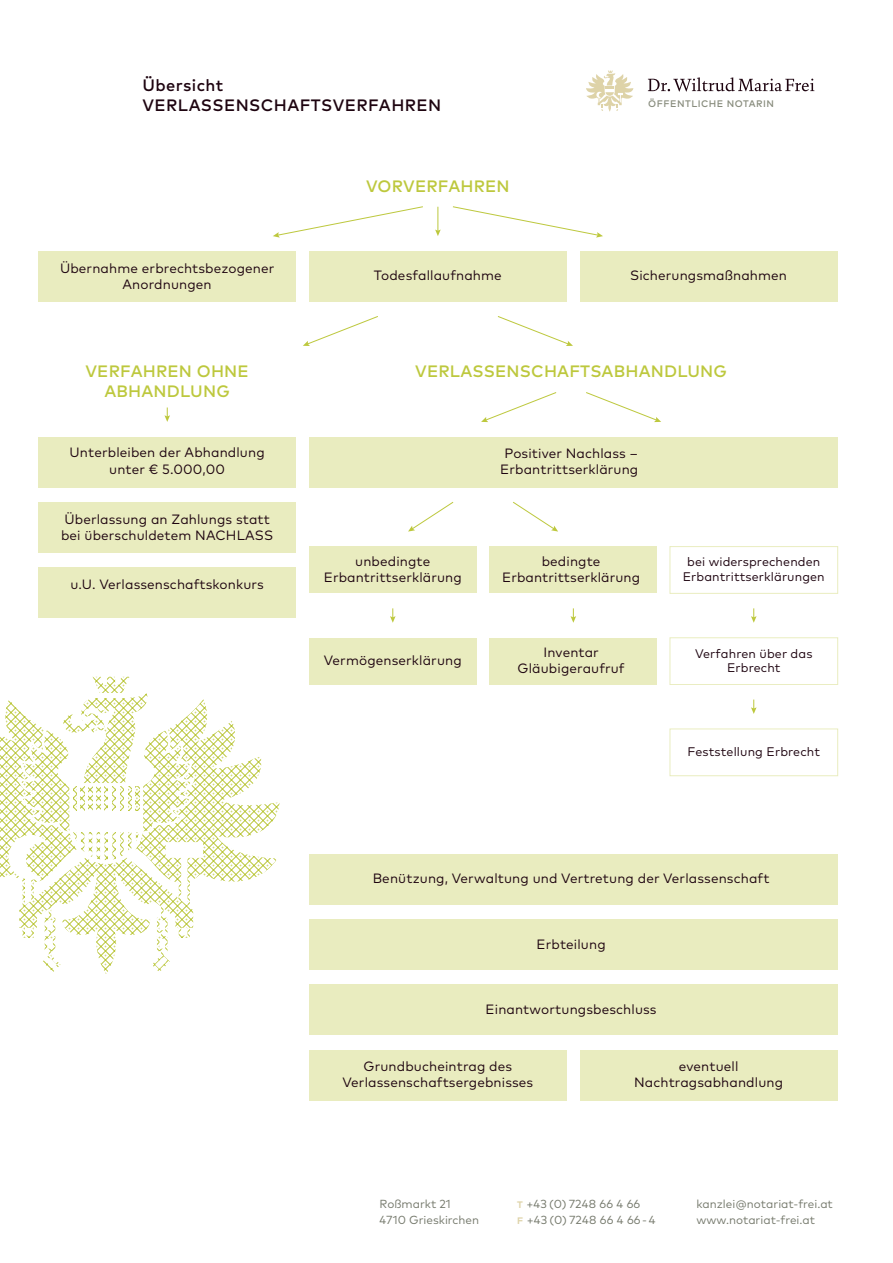
<style>
.page{position:relative;width:893px;height:1263px;background:#fff}
.page>*{position:absolute;margin:0;border:0;box-sizing:border-box;transform-origin:0 0}
.t1{font:500 16.5px/19.8px "Mark OT";letter-spacing:.01em;color:#bdc83d;text-align:center}
.t2{font:500 16.5px/19.8px "Mark OT";letter-spacing:.025em;color:#1e0410}
.t3{font:13.5px/16.2px "Mark OT";letter-spacing:.01em;color:#1e0410;text-align:center}
.t4{font:12.45px/15px "Mark OT";letter-spacing:.01em;color:#1e0410;text-align:center}
.t5{font:11.7px/15.8px "Mark OT";color:#75796c}
.t6{font:500 9.45px "Mark OT";letter-spacing:.05em;color:#888c7d}
.s1{font-weight:700;font-size:9.45px;color:#ded3a8}
</style>
<div class="page">
<div style="left:38px;top:251px;width:258px;height:50px;background:#e9ecbf"></div>
<div style="left:309px;top:251px;width:258px;height:50px;background:#e9ecbf"></div>
<div style="left:580px;top:251px;width:258px;height:50px;background:#e9ecbf"></div>
<div style="left:38px;top:437px;width:258px;height:50px;background:#e9ecbf"></div>
<div style="left:309px;top:1050px;width:258px;height:50px;background:#e9ecbf"></div>
<div style="left:580px;top:1050px;width:258px;height:50px;background:#e9ecbf"></div>
<div style="left:38px;top:502px;width:258px;height:50px;background:#e9ecbf"></div>
<div style="left:309px;top:437px;width:529px;height:50px;background:#e9ecbf"></div>
<div style="left:309px;top:919px;width:529px;height:51px;background:#e9ecbf"></div>
<div style="left:309px;top:985px;width:529px;height:50px;background:#e9ecbf"></div>
<div style="left:309px;top:547px;width:168px;height:46px;background:#e9ecbf"></div>
<div style="left:489px;top:547px;width:168px;height:46px;background:#e9ecbf"></div>
<div style="left:309px;top:638px;width:168px;height:46px;background:#e9ecbf"></div>
<div style="left:489px;top:638px;width:168px;height:46px;background:#e9ecbf"></div>
<div style="left:38px;top:567px;width:258px;height:51px;background:#e9ecbf"></div>
<div style="left:309px;top:854px;width:529px;height:50px;background:#e9ecbf"></div>
<svg style="left:648px;top:77px;width:166px;height:15px"></svg>
<svg style="left:586px;top:71px;width:47px;height:41px"></svg>
<svg style="left:0;top:699px;width:280px;height:275px"></svg>
<svg style="left:21px;top:677px;width:170px;height:183px"></svg>
<svg style="left:435px;top:207px;width:6px;height:29px"></svg>
<svg style="left:164px;top:407px;width:6px;height:15px"></svg>
<svg style="left:390px;top:608px;width:6px;height:15px"></svg>
<svg style="left:571px;top:608px;width:5px;height:15px"></svg>
<svg style="left:751px;top:608px;width:5px;height:15px"></svg>
<svg style="left:751px;top:699px;width:5px;height:15px"></svg>
<svg style="left:273px;top:206px;width:150px;height:32px"></svg>
<svg style="left:453px;top:206px;width:150px;height:32px"></svg>
<svg style="left:303px;top:316px;width:75px;height:30px"></svg>
<svg style="left:497px;top:316px;width:76px;height:30px"></svg>
<svg style="left:481px;top:392px;width:76px;height:30px"></svg>
<svg style="left:586px;top:392px;width:75px;height:30px"></svg>
<svg style="left:408px;top:501px;width:46px;height:31px"></svg>
<svg style="left:513px;top:501px;width:45px;height:31px"></svg>
<p class="t2" style="left:142px;top:75px;width:300px">Übersicht<br>VERLASSENSCHAFTSVERFAHREN</p>
<p class="t1" style="left:366px;top:176px;width:145px">VORVERFAHREN</p>
<p class="t6" style="left:648px;top:97px;width:127px">ÖFFENTLICHE NOTARIN</p>
<p class="t3" style="left:60px;top:259px;width:216px">Übernahme erbrechtsbezogener<br>Anordnungen</p>
<p class="t3" style="left:630px;top:267px;width:158px">Sicherungsmaßnahmen</p>
<p class="t3" style="left:374px;top:267px;width:129px">Todesfallaufnahme</p>
<p class="t1" style="left:86px;top:361px;width:165px">VERFAHREN OHNE<br>ABHANDLUNG</p>
<p class="t1" style="left:415px;top:361px;width:313px">VERLASSENSCHAFTSABHANDLUNG</p>
<p class="t3" style="left:70px;top:444px;width:197px">Unterbleiben der Abhandlung unter € 5.000,00</p>
<p class="t3" style="left:61px;top:510px;width:214px;text-align:left">Überlassung an Zahlungs statt bei überschuldetem NACHLASS</p>
<p class="t3" style="left:70px;top:576px;width:195px">u.U. Verlassenschaftskonkurs</p>
<p class="t3" style="left:324px;top:553px;width:140px">unbedingte<br>Erbantrittserklärung</p>
<p class="t3" style="left:324px;top:652px;width:139px">Vermögenserklärung</p>
<p class="t3" style="left:500px;top:445px;width:140px">Positiver Nachlass –<br>Erbantrittserklärung</p>
<p class="t3" style="left:502px;top:553px;width:140px">bedingte<br>Erbantrittserklärung</p>
<p class="t4" style="left:683px;top:554px;width:144px">bei widersprechenden<br>Erbantrittserklärungen</p>
<p class="t3" style="left:518px;top:644px;width:109px">Inventar<br>Gläubigeraufruf</p>
<p class="t4" style="left:695px;top:645px;width:119px">Verfahren über das<br>Erbrecht</p>
<p class="t4" style="left:687px;top:744px;width:134px">Feststellung Erbrecht</p>
<p class="t3" style="left:373px;top:870px;width:398px">Benützung, Verwaltung und Vertretung der Verlassenschaft</p>
<p class="t3" style="left:537px;top:936px;width:71px">Erbteilung</p>
<p class="t3" style="left:486px;top:1001px;width:173px">Einantwortungsbeschluss</p>
<p class="t3" style="left:342px;top:1058px;width:192px">Grundbucheintrag des<br>Verlassenschaftsergebnisses</p>
<p class="t3" style="left:634px;top:1058px;width:150px">eventuell<br>Nachtragsabhandlung</p>
<p class="t5" style="left:380px;top:1196px;width:101px">Roßmarkt 21<br>4710 Grieskirchen</p>
<p class="t5" style="left:517px;top:1196px;width:140px"><span class="s1">T</span> +43 (0) 7248 66 4 66<br><span class="s1">F</span> +43 (0) 7248 66 4 66-4</p>
<p class="t5" style="left:696px;top:1196px;width:138px">kanzlei@notariat-frei.at www.notariat-frei.at</p>
</div>
